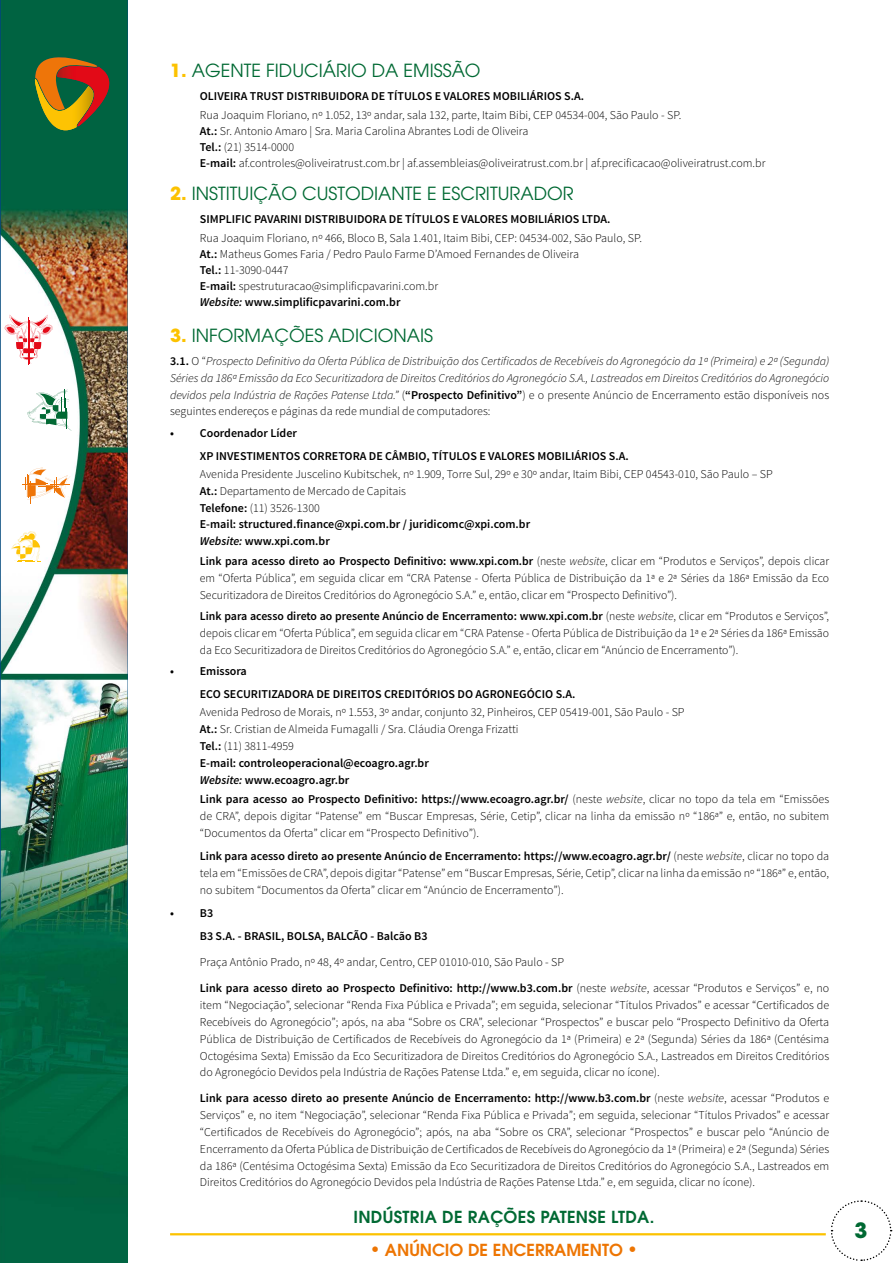
<style>
.page{position:relative;width:893px;height:1263px;background:#fff}
.page>*{position:absolute;margin:0;border:0;box-sizing:border-box;transform-origin:0 0}
.t1{font:700 21px "ITC Avant Garde Pro";color:#006933}
.t2{font:18px "ITC Avant Garde Pro";color:#006933}
.t3{font:600 16.5px "ITC Avant Garde Pro";letter-spacing:.02em;color:#006933}
.t4{font:600 16.5px "ITC Avant Garde Pro";color:#ed7503}
.t5{font:300 12px/16.8px "Source Sans Pro";color:#000;text-align:justify}
.t6{font:italic 300 12px/16.8px "Source Sans Pro";color:#000;text-align:justify}
.t7{font:600 12px/23.2px "Source Sans Pro";color:#000}
.s1{font-weight:700;color:#fcc200}
.s2{font-weight:600}
.s3{font-weight:600;font-style:italic}
.s4{font-weight:600;font-style:normal}
.s5{font-style:normal}
.s6{font-style:italic}
.s7{font-size:18px}
</style>
<div class="page">
<hr style="left:170px;top:1233px;width:656px;height:2px;background:#fcc200">
<img style="left:1px;top:0;width:127px;height:1263px">
<svg style="left:34px;top:53px;width:85px;height:86px;background:#316635"></svg>
<img style="left:35px;top:79px;width:58px;height:51px">
<img style="left:57px;top:66px;width:52px;height:60px">
<svg style="left:4px;top:315px;width:49px;height:49px"></svg>
<svg style="left:27px;top:389px;width:44px;height:42px"></svg>
<svg style="left:23px;top:468px;width:47px;height:35px"></svg>
<svg style="left:11px;top:531px;width:29px;height:31px"></svg>
<svg style="left:830px;top:1200px;width:62px;height:61px"></svg>
<h2 class="t2" style="left:170px;top:59px;width:312px"><span class="s1">1.</span> AGENTE FIDUCIÁRIO DA EMISSÃO</h2>
<p class="t7" style="left:200px;top:84px;width:386px">OLIVEIRA TRUST DISTRIBUIDORA DE TÍTULOS E VALORES MOBILIÁRIOS S.A.</p>
<p class="t5" style="left:200px;top:107px;width:567px;line-height:16px;text-align:left">Rua Joaquim Floriano, nº 1.052, 13º andar, sala 132, parte, Itaim Bibi, CEP 04534-004, São Paulo - SP.<br><span class="s2">At.:</span> Sr. Antonio Amaro | Sra. Maria Carolina Abrantes Lodi de Oliveira<br><span class="s2">Tel.:</span> (21) 3514-0000<br><span class="s2">E-mail:</span> af.controles@oliveiratrust.com.br | af.assembleias@oliveiratrust.com.br | af.precificacao@oliveiratrust.com.br</p>
<h2 class="t2" style="left:170px;top:183px;width:405px"><span class="s1">2.</span> INSTITUIÇÃO CUSTODIANTE E ESCRITURADOR</h2>
<p class="t7" style="left:200px;top:207px;width:412px">SIMPLIFIC PAVARINI DISTRIBUIDORA DE TÍTULOS E VALORES MOBILIÁRIOS LTDA.</p>
<p class="t5" style="left:200px;top:230px;width:444px;line-height:16px;text-align:left">Rua Joaquim Floriano, nº 466, Bloco B, Sala 1.401, Itaim Bibi, CEP: 04534-002, São Paulo, SP.<br><span class="s2">At.:</span> Matheus Gomes Faria / Pedro Paulo Farme D’Amoed Fernandes de Oliveira<br><span class="s2">Tel.:</span> 11-3090-0447<br><span class="s2">E-mail:</span> spestruturacao@simplificpavarini.com.br<br><span class="s3">Website:</span> <span class="s2">www.simplificpavarini.com.br</span></p>
<h2 class="t2" style="left:170px;top:324px;width:264px"><span class="s1">3.</span> INFORMAÇÕES ADICIONAIS</h2>
<p class="t6" style="left:170px;top:353px;width:661px"><span class="s4">3.1.</span> <span class="s5">O “</span>Prospecto Definitivo da Oferta Pública de Distribuição dos Certificados de Recebíveis do Agronegócio da 1ª (Primeira) e 2ª (Segunda)<br>Séries da 186ª Emissão da Eco Securitizadora de Direitos Creditórios do Agronegócio S.A., Lastreados em Direitos Creditórios do Agronegócio devidos pela Indústria de Rações Patense Ltda.” <span class="s5">(</span><span class="s4">“Prospecto Definitivo”</span><span class="s5">) e o presente Anúncio de Encerramento estão disponíveis nos seguintes endereços e páginas da rede mundial de computadores:</span></p>
<p class="t7" style="left:200px;top:421px;width:430px;text-indent:-30px">• Coordenador Líder<br>XP INVESTIMENTOS CORRETORA DE CÂMBIO, TÍTULOS E VALORES MOBILIÁRIOS S.A.</p>
<p class="t5" style="left:200px;top:466px;width:574px;text-align:left">Avenida Presidente Juscelino Kubitschek, nº 1.909, Torre Sul, 29º e 30º andar, Itaim Bibi, CEP 04543-010, São Paulo – SP <span class="s2">At.:</span> Departamento de Mercado de Capitais<br><span class="s2">Telefone:</span> (11) 3526-1300<br><span class="s2">E-mail: structured.finance@xpi.com.br / juridicomc@xpi.com.br<br></span><span class="s3">Website:</span> <span class="s2">www.xpi.com.br</span></p>
<p class="t5" style="left:200px;top:553px;width:631px"><span class="s2">Link para acesso direto ao Prospecto Definitivo: www.xpi.com.br</span> (neste <span class="s6">website</span>, clicar em “Produtos e Serviços”, depois clicar em “Oferta Pública”, em seguida clicar em “CRA Patense - Oferta Pública de Distribuição da 1ª e 2ª Séries da 186ª Emissão da Eco Securitizadora de Direitos Creditórios do Agronegócio S.A.” e, então, clicar em “Prospecto Definitivo”).</p>
<p class="t5" style="left:200px;top:608px;width:631px"><span class="s2">Link para acesso direto ao presente Anúncio de Encerramento: www.xpi.com.br</span> (neste <span class="s6">website</span>, clicar em “Produtos e Serviços”, depois clicar em “Oferta Pública”, em seguida clicar em “CRA Patense - Oferta Pública de Distribuição da 1ª e 2ª Séries da 186ª Emissão da Eco Securitizadora de Direitos Creditórios do Agronegócio S.A.” e, então, clicar em “Anúncio de Encerramento”).</p>
<p class="t7" style="left:200px;top:659px;width:377px;text-indent:-30px">• Emissora<br>ECO SECURITIZADORA DE DIREITOS CREDITÓRIOS DO AGRONEGÓCIO S.A.</p>
<p class="t5" style="left:200px;top:704px;width:486px;text-align:left">Avenida Pedroso de Morais, nº 1.553, 3º andar, conjunto 32, Pinheiros, CEP 05419-001, São Paulo - SP <span class="s2">At.:</span> Sr. Cristian de Almeida Fumagalli / Sra. Cláudia Orenga Frizatti<br><span class="s2">Tel.:</span> (11) 3811-4959<br><span class="s2">E-mail: controleoperacional@ecoagro.agr.br<br></span><span class="s3">Website:</span> <span class="s2">www.ecoagro.agr.br</span></p>
<p class="t5" style="left:200px;top:791px;width:631px"><span class="s2">Link para acesso ao Prospecto Definitivo: https://www.ecoagro.agr.br/</span> (neste <span class="s6">website</span>, clicar no topo da tela em “Emissões de CRA”, depois digitar “Patense” em “Buscar Empresas, Série, Cetip”, clicar na linha da emissão nº “186ª” e, então, no subitem “Documentos da Oferta” clicar em “Prospecto Definitivo”).</p>
<p class="t5" style="left:200px;top:848px;width:631px"><span class="s2">Link para acesso direto ao presente Anúncio de Encerramento: https://www.ecoagro.agr.br/</span> (neste <span class="s6">website</span>, clicar no topo da tela em “Emissões de CRA”, depois digitar “Patense” em “Buscar Empresas, Série, Cetip”, clicar na linha da emissão nº “186ª” e, então, no subitem “Documentos da Oferta” clicar em “Anúncio de Encerramento”).</p>
<p class="t7" style="left:200px;top:902px;width:229px;text-indent:-30px">• B3<br>B3 S.A. - BRASIL, BOLSA, BALCÃO - Balcão B3</p>
<p class="t5" style="left:200px;top:949px;width:631px;line-height:25.8px">Praça Antônio Prado, nº 48, 4º andar, Centro, CEP 01010-010, São Paulo - SP<br><span class="s2">Link para acesso direto ao Prospecto Definitivo: http://www.b3.com.br</span> (neste <span class="s6">website</span>, acessar “Produtos e Serviços” e, no</p>
<p class="t5" style="left:200px;top:997px;width:631px">item “Negociação”, selecionar “Renda Fixa Pública e Privada”; em seguida, selecionar “Títulos Privados” e acessar “Certificados de Recebíveis do Agronegócio”; após, na aba “Sobre os CRA”, selecionar “Prospectos” e buscar pelo “Prospecto Definitivo da Oferta Pública de Distribuição de Certificados de Recebíveis do Agronegócio da 1ª (Primeira) e 2ª (Segunda) Séries da 186ª (Centésima Octogésima Sexta) Emissão da Eco Securitizadora de Direitos Creditórios do Agronegócio S.A., Lastreados em Direitos Creditórios do Agronegócio Devidos pela Indústria de Rações Patense Ltda.” e, em seguida, clicar no ícone).</p>
<p class="t5" style="left:200px;top:1090px;width:631px"><span class="s2">Link para acesso direto ao presente Anúncio de Encerramento: http://www.b3.com.br</span> (neste <span class="s6">website</span>, acessar “Produtos e Serviços” e, no item “Negociação”, selecionar “Renda Fixa Pública e Privada”; em seguida, selecionar “Títulos Privados” e acessar “Certificados de Recebíveis do Agronegócio”; após, na aba “Sobre os CRA”, selecionar “Prospectos” e buscar pelo “Anúncio de Encerramento da Oferta Pública de Distribuição de Certificados de Recebíveis do Agronegócio da 1ª (Primeira) e 2ª (Segunda) Séries da 186ª (Centésima Octogésima Sexta) Emissão da Eco Securitizadora de Direitos Creditórios do Agronegócio S.A., Lastreados em Direitos Creditórios do Agronegócio Devidos pela Indústria de Rações Patense Ltda.” e, em seguida, clicar no ícone).</p>
<h3 class="t3" style="left:353px;top:1206px;width:302px">INDÚSTRIA DE RAÇÕES PATENSE LTDA.</h3>
<h3 class="t4" style="left:370px;top:1239px;width:269px"><span class="s7">•</span> ANÚNCIO DE ENCERRAMENTO <span class="s7">•</span></h3>
<h1 class="t1" style="left:855px;top:1217px;width:14px">3</h1>
</div>
